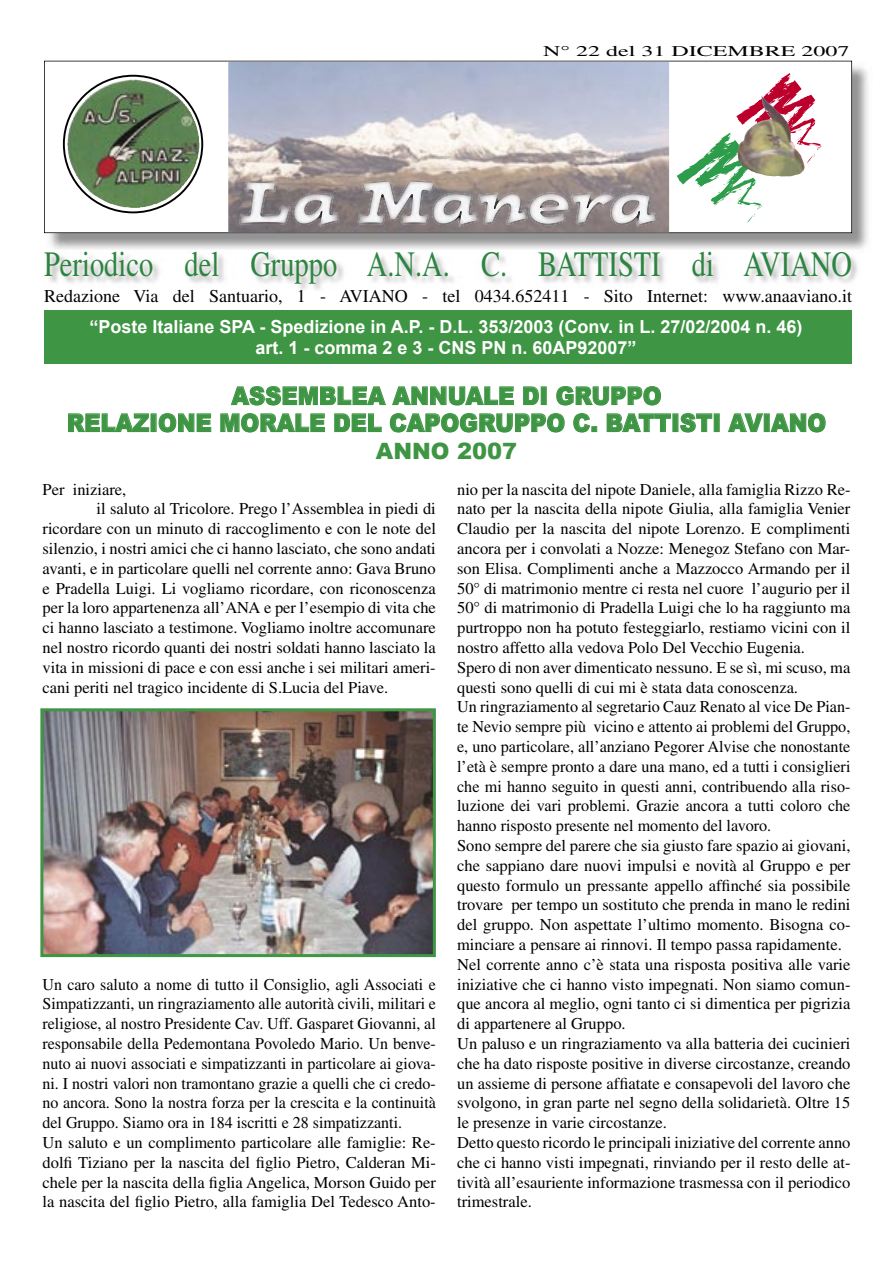
<style>
.page{position:relative;width:893px;height:1263px;background:#fff}
.page>*{position:absolute;margin:0;border:0;box-sizing:border-box;transform-origin:0 0}
.t1{font:35.7px "Times";color:#2c8440;scale:.8 1}
.t2{font:900 24.75px/27px "Arial";color:#3e9543;text-align:center;scale:.91 1}
.t3{font:900 22.5px "Arial";color:#3e9543}
.t4{font:700 18px/21.6px "Arial";color:#fff;text-align:center}
.t5{font:18px "Times";color:#000}
.t6{font:16.5px/19.8px "Times";color:#000}
.t7{font:14.85px "Times";color:#000;scale:1.61 1}
</style>
<div class="page">
<img style="left:45px;top:61px;width:823px;height:189px">
<svg style="left:44px;top:61px;width:808px;height:172px"></svg>
<img style="left:228px;top:62px;width:441px;height:170px">
<svg style="left:677px;top:71px;width:145px;height:152px"></svg>
<img style="left:737px;top:93px;width:68px;height:84px">
<svg style="left:63px;top:75px;width:140px;height:138px"></svg>
<img style="left:241px;top:181px;width:117px;height:42px">
<img style="left:358px;top:180px;width:77px;height:1px">
<img style="left:358px;top:181px;width:77px;height:43px">
<img style="left:49px;top:254px;width:809px;height:36px">
<svg style="left:68px;top:413px;width:81px;height:20px"></svg>
<svg style="left:158px;top:413px;width:54px;height:20px"></svg>
<svg style="left:220px;top:386px;width:451px;height:47px"></svg>
<svg style="left:680px;top:413px;width:32px;height:20px"></svg>
<div style="left:714px;top:413px;width:6px;height:19px;border:1px solid #3e9543"></div>
<svg style="left:728px;top:413px;width:35px;height:19px"></svg>
<div style="left:764px;top:413px;width:6px;height:19px;border:1px solid #3e9543"></div>
<svg style="left:770px;top:413px;width:56px;height:20px"></svg>
<div style="left:44px;top:310px;width:808px;height:54px;background:#3e9543"></div>
<img style="left:40px;top:708px;width:396px;height:249px">
<p class="t7" style="left:543px;top:43px;width:192px">N° 22 del 31 DICEMBRE 2007</p>
<h1 class="t1" style="left:44px;top:244px;width:1011px">Periodico del Gruppo A.N.A. C. BATTISTI di AVIANO</h1>
<p class="t5" style="left:44px;top:286px;width:809px">Redazione Via del Santuario, 1 - AVIANO - tel 0434.652411 - Sito Internet: www.anaaviano.it</p>
<p class="t4" style="left:89px;top:316px;width:714px">“Poste Italiane SPA - Spedizione in A.P. - D.L. 353/2003 (Conv. in L. 27/02/2004 n. 46) art. 1 - comma 2 e 3 - CNS PN n. 60AP92007”</p>
<h2 class="t2" style="left:67px;top:381px;width:836px">ASSEMBLEA ANNUALE DI GRUPPO<br>RELAZIONE MORALE DEL CAPOGRUPPO C. BATTISTI AVIANO</h2>
<h3 class="t3" style="left:376px;top:434px;width:143px">ANNO 2007</h3>
<p class="t6" style="left:43px;top:479px;width:85px">Per iniziare,</p>
<p class="t6" style="left:97px;top:499px;width:341px">il saluto al Tricolore. Prego l’Assemblea in piedi di</p>
<p class="t6" style="left:43px;top:519px;width:395px">ricordare con un minuto di raccoglimento e con le note del</p>
<p class="t6" style="left:43px;top:538px;width:395px">silenzio, i nostri amici che ci hanno lasciato, che sono andati</p>
<p class="t6" style="left:43px;top:558px;width:395px">avanti, e in particolare quelli nel corrente anno: Gava Bruno</p>
<p class="t6" style="left:43px;top:578px;width:395px">e Pradella Luigi. Li vogliamo ricordare, con riconoscenza</p>
<p class="t6" style="left:43px;top:598px;width:395px">per la loro appartenenza all’ANA e per l’esempio di vita che</p>
<p class="t6" style="left:43px;top:618px;width:395px">ci hanno lasciato a testimone. Vogliamo inoltre accomunare</p>
<p class="t6" style="left:43px;top:637px;width:395px">nel nostro ricordo quanti dei nostri soldati hanno lasciato la</p>
<p class="t6" style="left:43px;top:657px;width:395px">vita in missioni di pace e con essi anche i sei militari ameri-</p>
<p class="t6" style="left:43px;top:677px;width:347px">cani periti nel tragico incidente di S.Lucia del Piave.</p>
<p class="t6" style="left:43px;top:974px;width:395px">Un caro saluto a nome di tutto il Consiglio, agli Associati e Simpatizzanti, un ringraziamento alle autorità civili, militari e religiose, al nostro Presidente Cav. Uff. Gasparet Giovanni, al responsabile della Pedemontana Povoledo Mario. Un benve&shy;nuto ai nuovi associati e simpatizzanti in particolare ai giova&shy;ni. I nostri valori non tramontano grazie a quelli che ci credo&shy;no ancora. Sono la nostra forza per la crescita e la continuità del Gruppo. Siamo ora in 184 iscritti e 28 simpatizzanti.<br>Un saluto e un complimento particolare alle famiglie: Re&shy;dolfi Tiziano per la nascita del figlio Pietro, Calderan Mi&shy;chele per la nascita della figlia Angelica, Morson Guido per la nascita del figlio Pietro, alla famiglia Del Tedesco Anto-</p>
<p class="t6" style="left:457px;top:479px;width:395px">nio per la nascita del nipote Daniele, alla famiglia Rizzo Re&shy;nato per la nascita della nipote Giulia, alla famiglia Venier Claudio per la nascita del nipote Lorenzo. E complimenti ancora per i convolati a Nozze: Menegoz Stefano con Mar&shy;son Elisa. Complimenti anche a Mazzocco Armando per il 50° di matrimonio mentre ci resta nel cuore l’augurio per il 50° di matrimonio di Pradella Luigi che lo ha raggiunto ma purtroppo non ha potuto festeggiarlo, restiamo vicini con il nostro affetto alla vedova Polo Del Vecchio Eugenia.<br>Spero di non aver dimenticato nessuno. E se sì, mi scuso, ma questi sono quelli di cui mi è stata data conoscenza.<br>Un ringraziamento al segretario Cauz Renato al vice De Pian&shy;te Nevio sempre più vicino e attento ai problemi del Gruppo, e, uno particolare, all’anziano Pegorer Alvise che nonostante l’età è sempre pronto a dare una mano, ed a tutti i consiglieri che mi hanno seguito in questi anni, contribuendo alla riso&shy;luzione dei vari problemi. Grazie ancora a tutti coloro che hanno risposto presente nel momento del lavoro.<br>Sono sempre del parere che sia giusto fare spazio ai giovani, che sappiano dare nuovi impulsi e novità al Gruppo e per questo formulo un pressante appello affinché sia possibile trovare per tempo un sostituto che prenda in mano le redini del gruppo. Non aspettate l’ultimo momento. Bisogna co&shy;minciare a pensare ai rinnovi. Il tempo passa rapidamente.<br>Nel corrente anno c’è stata una risposta positiva alle varie iniziative che ci hanno visto impegnati. Non siamo comun&shy;que ancora al meglio, ogni tanto ci si dimentica per pigrizia di appartenere al Gruppo.<br>Un paluso e un ringraziamento va alla batteria dei cucinieri che ha dato risposte positive in diverse circostanze, creando un assieme di persone affiatate e consapevoli del lavoro che svolgono, in gran parte nel segno della solidarietà. Oltre 15 le presenze in varie circostanze.<br>Detto questo ricordo le principali iniziative del corrente anno che ci hanno visti impegnati, rinviando per il resto delle at&shy;tività all’esauriente informazione trasmessa con il periodico trimestrale.</p>
</div>
